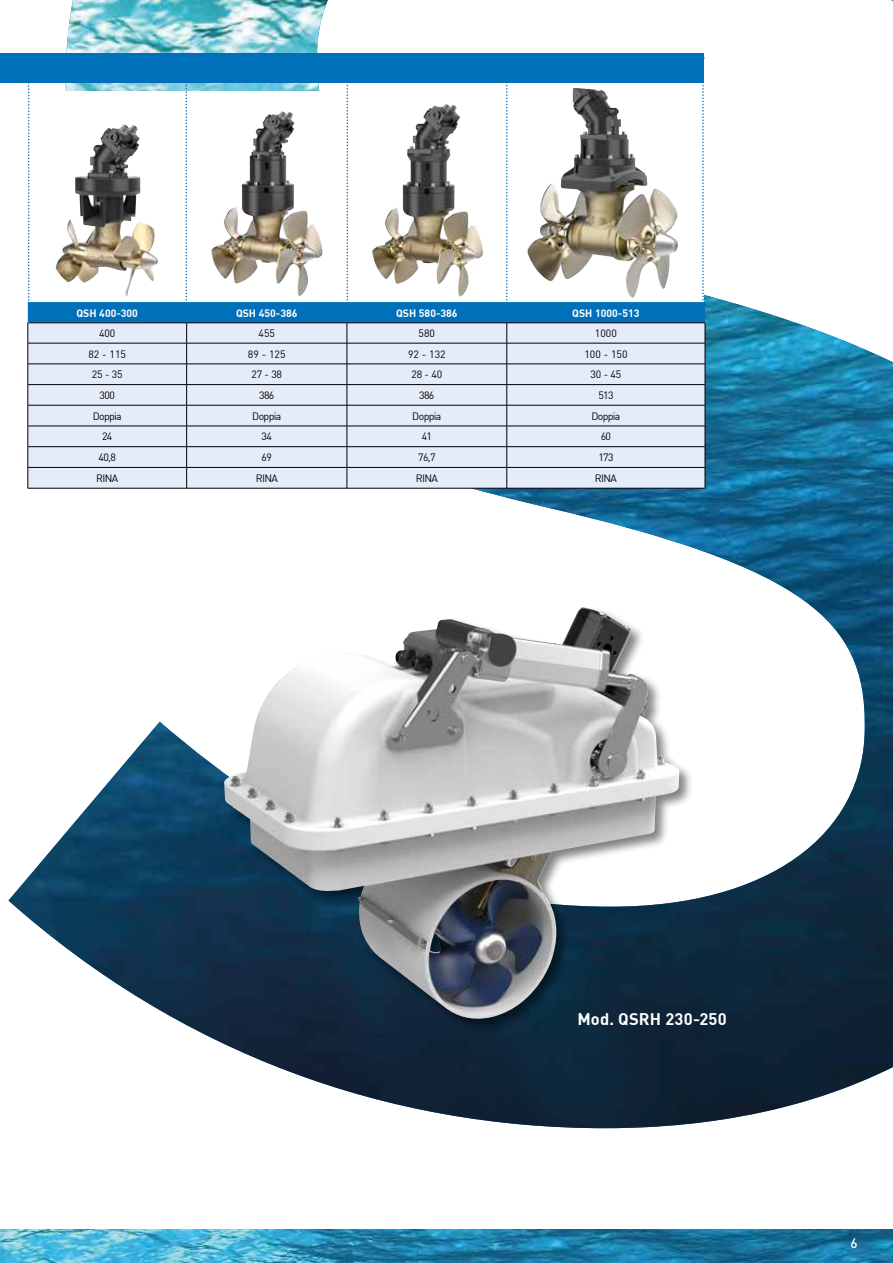
<style>
.page{position:relative;width:893px;height:1263px;background:#fff}
.page>*{position:absolute;margin:0;border:0;box-sizing:border-box;transform-origin:0 0}
.t1{font:700 16.5px "DIN";letter-spacing:.01em;color:#fff}
.t2{font:500 13.5px "DIN";color:#fff}
.t3{font:10.5px "DIN";letter-spacing:-.06em;color:#000}
.t4{font:700 10.5px "DIN";color:#fff}
</style>
<div class="page">
<img style="left:4px;top:1229px;width:889px;height:34px">
<svg style="left:0;top:1229px;width:4px;height:34px"></svg>
<img style="left:9px;top:0;width:884px;height:1128px">
<div style="left:0;top:91px;width:704px;height:223px;background:#fff"></div>
<div style="left:222px;top:605px;width:472px;height:428px;background:#000;opacity:.5"></div>
<img style="left:222px;top:607px;width:458px;height:422px">
<div style="left:0;top:53px;width:704px;height:30px;background:#0070ba"></div>
<hr style="left:28px;top:488px;width:159px;height:1px;background:#000">
<hr style="left:187px;top:488px;width:160px;height:1px;background:#000">
<hr style="left:347px;top:488px;width:160px;height:1px;background:#000">
<hr style="left:507px;top:488px;width:198px;height:1px;background:#000">
<svg style="left:28px;top:57px;width:678px;height:431px"></svg>
<p class="t4" style="left:76px;top:306px;width:63px">QSH 400-300</p>
<p class="t4" style="left:236px;top:306px;width:63px">QSH 450-386</p>
<p class="t4" style="left:396px;top:306px;width:63px">QSH 580-386</p>
<p class="t4" style="left:572px;top:306px;width:69px">QSH 1000-513</p>
<p class="t3" style="left:99px;top:327px;width:18px">400</p>
<p class="t3" style="left:259px;top:327px;width:18px">455</p>
<p class="t3" style="left:419px;top:327px;width:18px">580</p>
<p class="t3" style="left:595px;top:327px;width:23px">1000</p>
<p class="t3" style="left:88px;top:347px;width:39px">82 - 115</p>
<p class="t3" style="left:248px;top:347px;width:39px">89 - 125</p>
<p class="t3" style="left:408px;top:347px;width:39px">92 - 132</p>
<p class="t3" style="left:584px;top:347px;width:45px">100 - 150</p>
<p class="t3" style="left:92px;top:368px;width:32px">25 - 35</p>
<p class="t3" style="left:251px;top:368px;width:32px">27 - 38</p>
<p class="t3" style="left:412px;top:368px;width:32px">28 - 40</p>
<p class="t3" style="left:591px;top:368px;width:32px">30 - 45</p>
<p class="t3" style="left:100px;top:389px;width:17px">300</p>
<p class="t3" style="left:259px;top:389px;width:17px">386</p>
<p class="t3" style="left:419px;top:389px;width:17px">386</p>
<p class="t3" style="left:598px;top:389px;width:17px">513</p>
<p class="t3" style="left:93px;top:409px;width:31px">Doppia</p>
<p class="t3" style="left:252px;top:409px;width:31px">Doppia</p>
<p class="t3" style="left:412px;top:409px;width:31px">Doppia</p>
<p class="t3" style="left:591px;top:409px;width:31px">Doppia</p>
<p class="t3" style="left:102px;top:430px;width:12px">24</p>
<p class="t3" style="left:262px;top:430px;width:12px">34</p>
<p class="t3" style="left:422px;top:430px;width:12px">41</p>
<p class="t3" style="left:601px;top:430px;width:12px">60</p>
<p class="t3" style="left:99px;top:451px;width:19px">40,8</p>
<p class="t3" style="left:262px;top:451px;width:12px">69</p>
<p class="t3" style="left:418px;top:451px;width:19px">76,7</p>
<p class="t3" style="left:598px;top:451px;width:17px">173</p>
<p class="t3" style="left:96px;top:471px;width:24px">RINA</p>
<p class="t3" style="left:256px;top:471px;width:24px">RINA</p>
<p class="t3" style="left:416px;top:471px;width:24px">RINA</p>
<p class="t3" style="left:595px;top:471px;width:24px">RINA</p>
<h1 class="t1" style="left:577px;top:1008px;width:151px">Mod. QSRH 230-250</h1>
<p class="t2" style="left:850px;top:1234px;width:9px">6</p>
</div>
